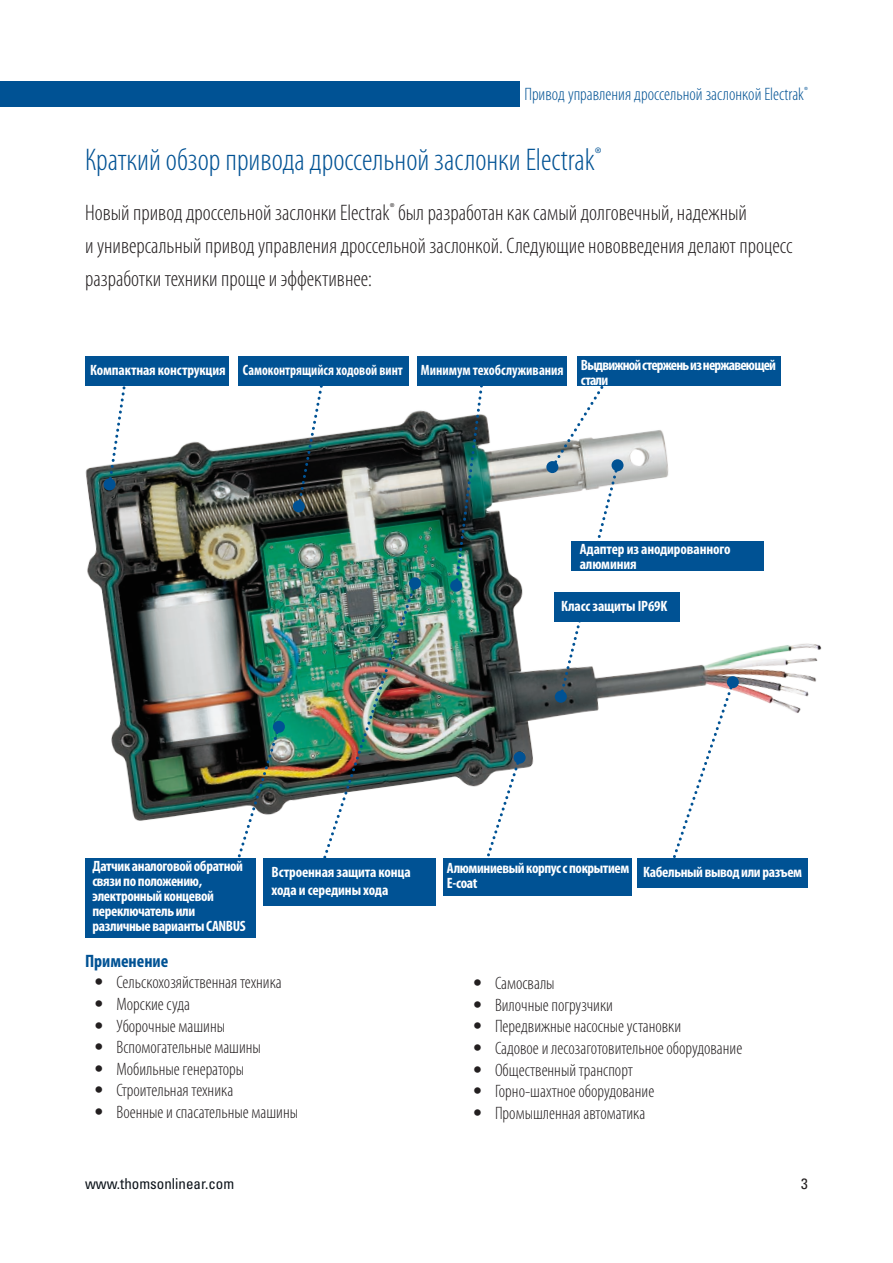
<style>
.page{position:relative;width:893px;height:1263px;background:#fff}
.page>*{position:absolute;margin:0;border:0;box-sizing:border-box;transform-origin:0 0}
.t1{font:300 condensed 31.5px "Myriad Pro";color:#005294}
.t2{font:300 condensed 22.5px/33px "Myriad Pro";color:#231f20}
.t3{font:300 condensed 18px "Myriad Pro";color:#231f20}
.t4{font:300 condensed 18px "Myriad Pro";color:#005294}
.t5{font:700 condensed 18px "Myriad Pro";color:#005294}
.t6{font:700 condensed 15px/15px "Myriad Pro";letter-spacing:-.025em;color:#fff}
.t7{font:700 condensed 15px/15px "Myriad Pro";letter-spacing:-.05em;color:#fff}
.t8{font:700 condensed 15px "Myriad Pro";color:#fff;scale:.9 1}
.t9{font:700 condensed 15px "Myriad Pro";color:#fff;scale:.93 1}
.t10{font:condensed 15px "Univers";color:#0c131a}
.t11{font:condensed 15px "Univers";color:#231f20}
.s1{font-family:"Univers"}
</style>
<div class="page">
<div style="left:0;top:81px;width:520px;height:26px;background:#005294"></div>
<img style="left:85px;top:356px;width:737px;height:526px">
<div style="left:85px;top:858px;width:170px;height:80px;background:#005294"></div>
<svg style="left:296px;top:386px;width:30px;height:122px"></svg>
<div style="left:293px;top:500px;width:12px;height:12px;background:#005294;border-radius:50%"></div>
<img style="left:454px;top:386px;width:32px;height:201px">
<div style="left:450px;top:580px;width:12px;height:12px;background:#005294;border-radius:50%"></div>
<svg style="left:107px;top:386px;width:21px;height:100px"></svg>
<div style="left:104px;top:478px;width:12px;height:12px;background:#005294;border-radius:50%"></div>
<div style="left:546px;top:461px;width:12px;height:12px;background:#005294;border-radius:50%"></div>
<svg style="left:559px;top:621px;width:24px;height:77px"></svg>
<div style="left:555px;top:691px;width:12px;height:12px;background:#005294;border-radius:50%"></div>
<img style="left:317px;top:582px;width:100px;height:276px">
<div style="left:409px;top:577px;width:12px;height:12px;background:#005294;border-radius:50%"></div>
<svg style="left:551px;top:377px;width:69px;height:177px"></svg>
<div style="left:611px;top:459px;width:12px;height:12px;background:#005294;border-radius:50%"></div>
<svg style="left:483px;top:756px;width:39px;height:102px"></svg>
<div style="left:514px;top:752px;width:12px;height:12px;background:#005294;border-radius:50%"></div>
<svg style="left:669px;top:681px;width:66px;height:177px"></svg>
<div style="left:727px;top:676px;width:12px;height:12px;background:#005294;border-radius:50%"></div>
<img style="left:234px;top:725px;width:47px;height:141px">
<div style="left:273px;top:721px;width:12px;height:12px;background:#005294;border-radius:50%"></div>
<div style="left:238px;top:356px;width:170px;height:30px;background:#005294"></div>
<div style="left:554px;top:592px;width:125px;height:29px;background:#005294"></div>
<div style="left:417px;top:356px;width:150px;height:30px;background:#005294"></div>
<div style="left:443px;top:858px;width:188px;height:37px;background:#005294"></div>
<div style="left:638px;top:858px;width:170px;height:30px;background:#005294"></div>
<div style="left:264px;top:858px;width:172px;height:48px;background:#005294"></div>
<div style="left:86px;top:356px;width:143px;height:30px;background:#005294"></div>
<div style="left:571px;top:541px;width:193px;height:30px;background:#005294"></div>
<div style="left:577px;top:356px;width:203px;height:30px;background:#005294"></div>
<p class="t4" style="left:524px;top:84px;width:285px">Привод управления дроссельной заслонкой Electrak<sup>®</sup></p>
<p class="t1" style="left:85px;top:143px;width:518px">Краткий обзор привода дроссельной заслонки Electrak<sup>®</sup></p>
<p class="t2" style="left:85px;top:196px;width:709px">Новый привод дроссельной заслонки Electrak<sup>®</sup> был разработан как самый долговечный, надежный иуниверсальный привод управления дроссельной заслонкой. Следующие нововведения делают процесс разработки техники проще и эффективнее:</p>
<p class="t6" style="left:90px;top:362px;width:137px">Компактная конструкция</p>
<p class="t8" style="left:243px;top:361px;width:179px">Самоконтрящийся ходовой винт</p>
<p class="t9" style="left:421px;top:361px;width:155px">Минимум техобслуживания</p>
<p class="t7" style="left:581px;top:357px;width:197px">Выдвижной стержень из нержавеющей стали</p>
<p class="t6" style="left:580px;top:541px;width:152px">Адаптер из анодированного алюминия</p>
<p class="t6" style="left:561px;top:598px;width:108px">Класс защиты IP69K</p>
<p class="t6" style="left:92px;top:858px;width:155px">Датчик аналоговой обратной связи по положению, электронный концевой переключатель или различные варианты CANBUS</p>
<p class="t5" style="left:85px;top:949px;width:85px">Применение</p>
<p class="t3" style="left:94px;top:973px;width:190px"><span class="s1">•</span> Сельскохозяйственная техника</p>
<p class="t3" style="left:94px;top:994px;width:98px"><span class="s1">•</span> Морские суда</p>
<p class="t3" style="left:94px;top:1016px;width:133px"><span class="s1">•</span> Уборочные машины</p>
<p class="t3" style="left:94px;top:1038px;width:169px"><span class="s1">•</span> Вспомогательные машины</p>
<p class="t3" style="left:94px;top:1059px;width:152px"><span class="s1">•</span> Мобильные генераторы</p>
<p class="t3" style="left:94px;top:1081px;width:141px"><span class="s1">•</span> Строительная техника</p>
<p class="t3" style="left:94px;top:1102px;width:206px"><span class="s1">•</span> Военные и спасательные машины</p>
<p class="t6" style="left:272px;top:862px;width:141px;line-height:18px">Встроенная защита конца хода и середины хода</p>
<p class="t6" style="left:447px;top:860px;width:184px">Алюминиевый корпус с покрытием<br>E-coat</p>
<p class="t6" style="left:643px;top:864px;width:160px">Кабельный вывод или разъем</p>
<p class="t3" style="left:472px;top:973px;width:84px"><span class="s1">•</span> Самосвалы</p>
<p class="t3" style="left:472px;top:995px;width:142px"><span class="s1">•</span> Вилочные погрузчики</p>
<p class="t3" style="left:472px;top:1017px;width:211px"><span class="s1">•</span> Передвижные насосные установки</p>
<p class="t3" style="left:472px;top:1038px;width:272px"><span class="s1">•</span> Садовое и лесозаготовительное оборудование</p>
<p class="t3" style="left:472px;top:1060px;width:162px"><span class="s1">•</span> Общественный транспорт</p>
<p class="t3" style="left:472px;top:1081px;width:184px"><span class="s1">•</span> Горно-шахтное оборудование</p>
<p class="t3" style="left:472px;top:1103px;width:175px"><span class="s1">•</span> Промышленная автоматика</p>
<p class="t10" style="left:85px;top:1174px;width:151px">www.thomsonlinear.com</p>
<p class="t11" style="left:801px;top:1174px;width:8px">3</p>
</div>
